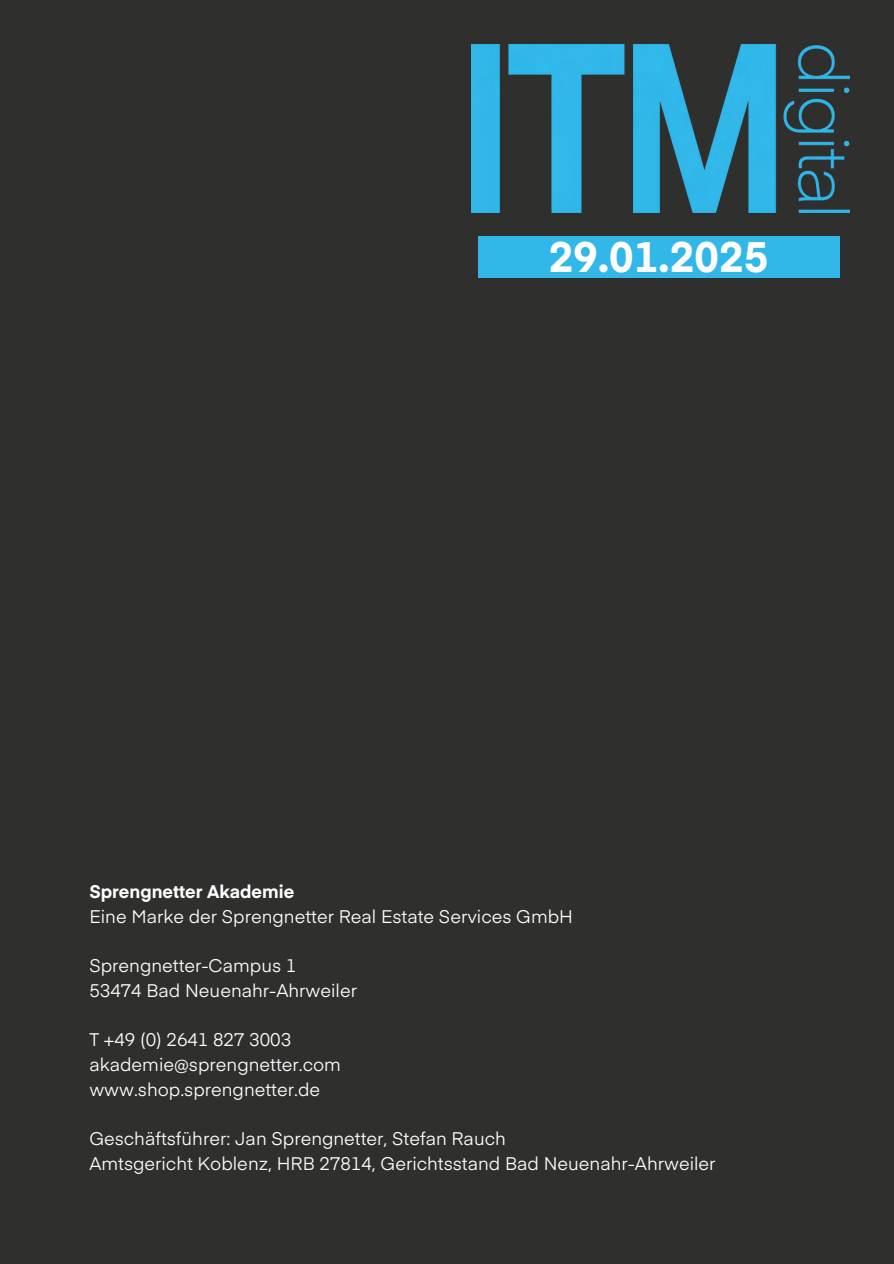
<style>
.page{position:relative;width:894px;height:1264px;background:#fff}
.page>*{position:absolute;margin:0;border:0;box-sizing:border-box;transform-origin:0 0}
.t1{font:700 42px "Eina 01";letter-spacing:.005em;color:#fff}
.t2{font:18px "Eina 01";color:#fff}
.t3{font:700 18px "Eina 01";color:#fff}
</style>
<div class="page">
<div style="left:0;top:0;width:893px;height:1263px;background:#2f2f2e"></div>
<img style="left:471px;top:44px;width:378px;height:169px">
<div style="left:478px;top:236px;width:360px;height:42px;background:#32b7e9"></div>
<p class="t1" style="left:548px;top:226px;width:221px">29.01.2025</p>
<p class="t3" style="left:89px;top:877px;width:206px">Sprengnetter Akademie</p>
<h1 class="t2" style="left:89px;top:902px;width:485px">Eine Marke der Sprengnetter Real Estate Services GmbH</h1>
<p class="t2" style="left:89px;top:952px;width:208px">Sprengnetter-Campus 1</p>
<p class="t2" style="left:89px;top:976px;width:269px">53474 Bad Neuenahr-Ahrweiler</p>
<p class="t2" style="left:89px;top:1026px;width:203px">T +49 (0) 2641 827 3003</p>
<p class="t2" style="left:89px;top:1051px;width:253px">akademie@sprengnetter.com</p>
<p class="t2" style="left:89px;top:1075px;width:232px">www.shop.sprengnetter.de</p>
<p class="t2" style="left:89px;top:1125px;width:418px">Geschäftsführer: Jan Sprengnetter, Stefan Rauch</p>
<p class="t2" style="left:89px;top:1150px;width:627px">Amtsgericht Koblenz, HRB 27814, Gerichtsstand Bad Neuenahr-Ahrweiler</p>
</div>
